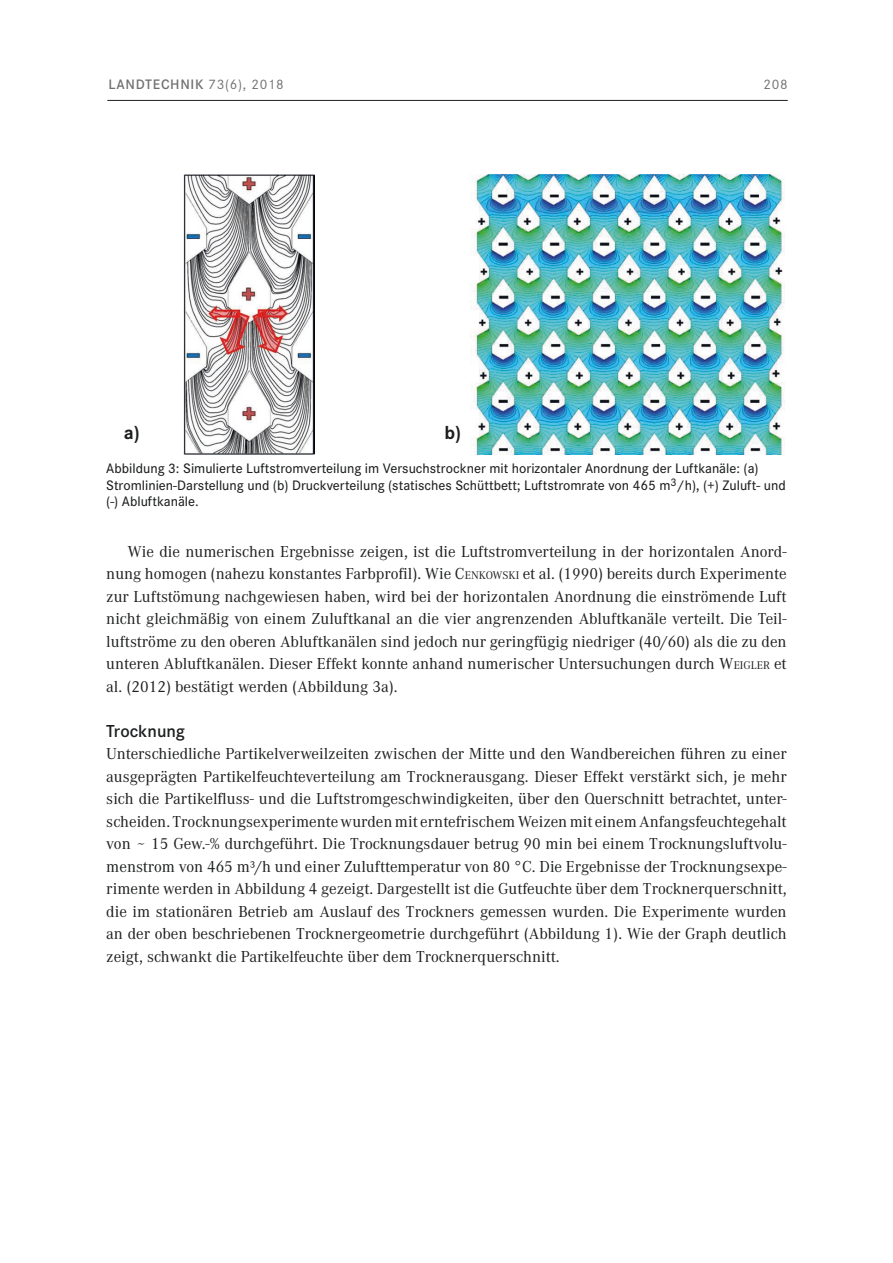
<style>
.page{position:relative;width:893px;height:1263px;background:#fff}
.page>*{position:absolute;margin:0;border:0;box-sizing:border-box;transform-origin:0 0}
.t1{font:700 19.5px "Corporate S";color:#1d1e1f}
.t2{font:600 18px "Corporate S";color:#1d1e1f}
.t3{font:16.5px/22.5px "Corporate A";color:#1d1e1f;text-align:justify}
.t4{font:500 14.25px/16.5px "Corporate S";color:#1d1e1f}
.t5{font:14.25px "Corporate S Demi 2";letter-spacing:.05em;color:#707071}
.t6{font:14.25px "Corporate S";color:#707071}
.s1{font-family:"Corporate S Reg 2"}
.s2{font-style:inherit}
.s3{font-size:11.55px}
</style>
<div class="page">
<hr style="left:107px;top:100px;width:681px;height:1px;background:#1d1e1f">
<img style="left:184px;top:174px;width:130px;height:280px">
<img style="left:470px;top:175px;width:314px;height:279px">
<p class="t5" style="left:108px;top:76px;width:177px">LANDTECHNIK <span class="s1">73(6), 2018</span></p>
<p class="t6" style="left:763px;top:76px;width:26px">208</p>
<p class="t1" style="left:124px;top:421px;width:17px">a)</p>
<p class="t1" style="left:444px;top:422px;width:18px">b)</p>
<p class="t4" style="left:106px;top:460px;width:681px">Abbildung 3: Simulierte Luftstromverteilung im Versuchstrockner mit horizontaler Anordnung der Luftkanäle: (a)<br>Stromlinien-Darstellung und (b) Druckverteilung (statisches Schüttbett; Luftstromrate von 465 m<sup>3</sup>/h), (+) Zuluft- und (-) Abluftkanäle.</p>
<p class="t3" style="left:106px;top:540px;width:682px;text-indent:21px">Wie die numerischen Ergebnisse zeigen, ist die Luftstromverteilung in der horizontalen Anord&shy;nung homogen (nahezu konstantes Farbprofil). Wie <span class="s2">C</span><span class="s3">ENKOWSKI</span> et al. (1990) bereits durch Experimente zur Luftstömung nachgewiesen haben, wird bei der horizontalen Anordnung die einströmende Luft nicht gleichmäßig von einem Zuluftkanal an die vier angrenzenden Abluftkanäle verteilt. Die Teil&shy;luftströme zu den oberen Abluftkanälen sind jedoch nur geringfügig niedriger (40/60) als die zu den unteren Abluftkanälen. Dieser Effekt konnte anhand numerischer Untersuchungen durch <span class="s2">W</span><span class="s3">EIGLER</span> et al. (2012) bestätigt werden (Abbildung 3a).</p>
<p class="t2" style="left:106px;top:721px;width:80px">Trocknung</p>
<p class="t3" style="left:106px;top:743px;width:682px">Unterschiedliche Partikelverweilzeiten zwischen der Mitte und den Wandbereichen führen zu einer ausgeprägten Partikelfeuchteverteilung am Trocknerausgang. Dieser Effekt verstärkt sich, je mehr sich die Partikelfluss- und die Luftstromgeschwindigkeiten, über den Querschnitt betrachtet, unter&shy;scheiden. Trocknungsexperimente wurden mit erntefrischem Weizen mit einem Anfangsfeuchtegehalt von ~ 15 Gew.-% durchgeführt. Die Trocknungsdauer betrug 90 min bei einem Trocknungsluftvolu&shy;menstrom von 465 m³/h und einer Zulufttemperatur von 80 °C. Die Ergebnisse der Trocknungsexpe&shy;rimente werden in Abbildung 4 gezeigt. Dargestellt ist die Gutfeuchte über dem Trocknerquerschnitt, die im stationären Betrieb am Auslauf des Trockners gemessen wurden. Die Experimente wurden an der oben beschriebenen Trocknergeometrie durchgeführt (Abbildung 1). Wie der Graph deutlich zeigt, schwankt die Partikelfeuchte über dem Trocknerquerschnitt.</p>
</div>
